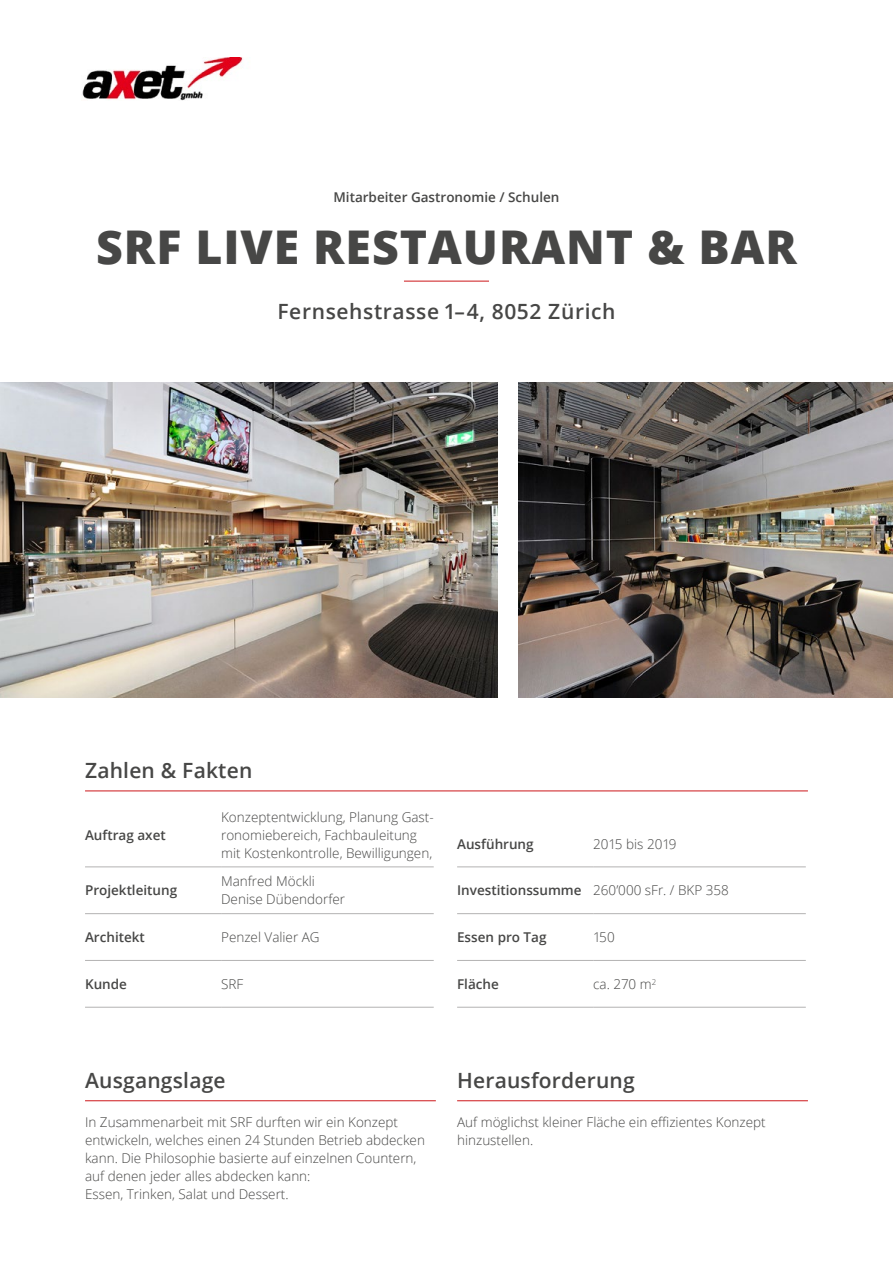
<style>
.page{position:relative;width:893px;height:1263px;background:#fff}
.page>*{position:absolute;margin:0;border:0;box-sizing:border-box;transform-origin:0 0}
.t1{font:800 46.5px "Open Sans";letter-spacing:.02em;color:#474746}
.t2{font:600 21px "Open Sans";letter-spacing:.01em;color:#474746}
.t3{font:600 21px "Open Sans";letter-spacing:.03em;color:#474746}
.t4{font:300 13.5px/18px "Open Sans";color:#474746}
.t5{font:600 13.5px "Open Sans";color:#474746}
.s1{font-weight:600}
</style>
<div class="page">
<hr style="left:85px;top:1100px;width:351px;height:1px;background:#cd171a">
<hr style="left:457px;top:1100px;width:351px;height:1px;background:#cd171a">
<img style="left:0;top:383px;width:497px;height:314px">
<img style="left:519px;top:383px;width:374px;height:314px">
<hr style="left:85px;top:867px;width:136px;height:1px;background:#b3b2b2">
<hr style="left:221px;top:867px;width:213px;height:1px;background:#b3b2b2">
<hr style="left:85px;top:913px;width:136px;height:1px;background:#b3b2b2">
<hr style="left:221px;top:913px;width:213px;height:1px;background:#b3b2b2">
<hr style="left:85px;top:960px;width:136px;height:1px;background:#b3b2b2">
<hr style="left:221px;top:960px;width:213px;height:1px;background:#b3b2b2">
<hr style="left:85px;top:1007px;width:136px;height:1px;background:#b3b2b2">
<hr style="left:221px;top:1007px;width:213px;height:1px;background:#b3b2b2">
<hr style="left:457px;top:867px;width:136px;height:1px;background:#b3b2b2">
<hr style="left:593px;top:867px;width:213px;height:1px;background:#b3b2b2">
<hr style="left:457px;top:913px;width:136px;height:1px;background:#b3b2b2">
<hr style="left:593px;top:913px;width:213px;height:1px;background:#b3b2b2">
<hr style="left:457px;top:960px;width:136px;height:1px;background:#b3b2b2">
<hr style="left:593px;top:960px;width:213px;height:1px;background:#b3b2b2">
<hr style="left:457px;top:1007px;width:136px;height:1px;background:#b3b2b2">
<hr style="left:593px;top:1007px;width:213px;height:1px;background:#b3b2b2">
<hr style="left:404px;top:281px;width:85px;height:1px;background:#cd171a">
<hr style="left:85px;top:790px;width:723px;height:1px;background:#cd171a">
<img style="left:82px;top:57px;width:161px;height:43px">
<p class="t5" style="left:333px;top:188px;width:228px">Mitarbeiter Gastronomie / Schulen</p>
<h1 class="t1" style="left:96px;top:211px;width:702px">SRF LIVE RESTAURANT &amp; BAR</h1>
<h2 class="t3" style="left:277px;top:297px;width:340px">Fernsehstrasse 1–4, 8052 Zürich</h2>
<h2 class="t2" style="left:85px;top:756px;width:169px">Zahlen &amp; Fakten</h2>
<p class="t5" style="left:85px;top:826px;width:82px">Auftrag axet</p>
<p class="t4" style="left:221px;top:808px;width:214px">Konzeptentwicklung, Planung Gast&shy;ronomiebereich, Fachbauleitung mit Kostenkontrolle, Bewilligungen,</p>
<p class="t5" style="left:85px;top:881px;width:94px">Projektleitung</p>
<p class="t4" style="left:221px;top:872px;width:125px">Manfred Möckli<br>Denise Dübendorfer</p>
<p class="t5" style="left:85px;top:928px;width:61px">Architekt</p>
<p class="t4" style="left:221px;top:928px;width:100px">Penzel Valier AG</p>
<p class="t5" style="left:85px;top:975px;width:43px">Kunde</p>
<p class="t4" style="left:221px;top:975px;width:24px">SRF</p>
<p class="t5" style="left:457px;top:834px;width:78px">Ausführung</p>
<p class="t4" style="left:593px;top:834px;width:85px">2015 bis 2019</p>
<p class="t4" style="left:457px;top:881px;width:273px"><span class="s1">Investitionssumme</span> 260’000 sFr. / BKP 358</p>
<p class="t5" style="left:457px;top:928px;width:91px">Essen pro Tag</p>
<p class="t4" style="left:593px;top:928px;width:23px">150</p>
<p class="t5" style="left:457px;top:975px;width:43px">Fläche</p>
<p class="t4" style="left:593px;top:975px;width:65px">ca. 270 m<sup>2</sup></p>
<h2 class="t2" style="left:85px;top:1065px;width:142px">Ausgangslage</h2>
<p class="t4" style="left:85px;top:1113px;width:341px">In Zusammenarbeit mit SRF durften wir ein Konzept entwickeln, welches einen 24 Stunden Betrieb abdecken kann. Die Philosophie basierte auf einzelnen Countern, auf denen jeder alles abdecken kann:<br>Essen, Trinken, Salat und Dessert.</p>
<h2 class="t2" style="left:457px;top:1065px;width:179px">Herausforderung</h2>
<p class="t4" style="left:457px;top:1113px;width:310px">Auf möglichst kleiner Fläche ein effizientes Konzept hinzustellen.</p>
</div>
